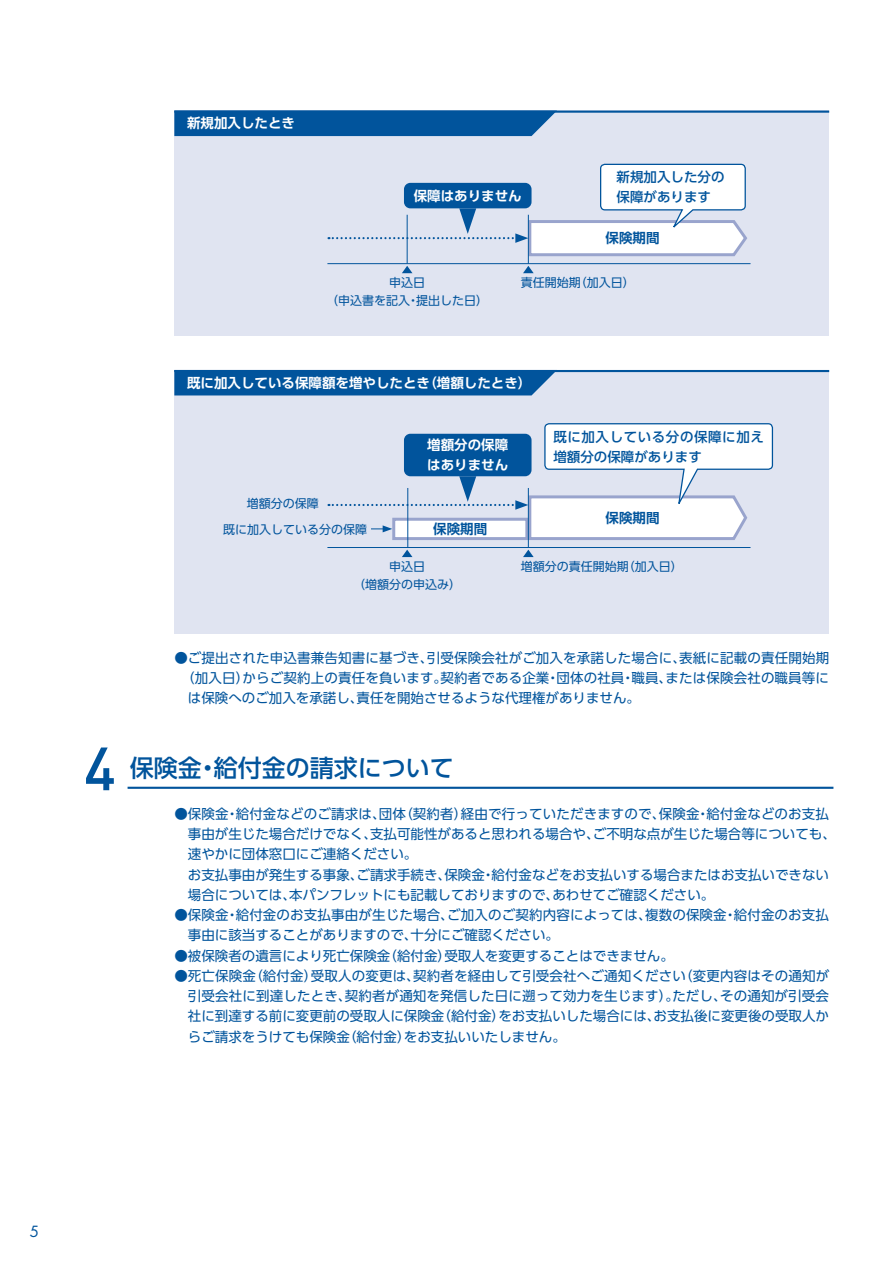
<style>
.page{position:relative;width:893px;height:1263px;background:#fff}
.page>*{position:absolute;margin:0;border:0;box-sizing:border-box;transform-origin:0 0}
.t1{font:500 60px "DIN Pro";color:#01549c}
.t2{font:500 24px "UD Shin Go Pro";color:#01549c}
.t3{font:15px "Futura Std";color:#01549c}
.t4{font:13.5px/20.2px "UD Shin Go Pro";color:#01549c}
.t5{font:700 13.5px/20.2px "UD Shin Go Pro De";color:#fff}
.t6{font:500 13.5px/20.2px "UD Shin Go Pro";letter-spacing:.04em;color:#01549c}
.t7{font:500 13.5px "UD Shin Go Pro";color:#01549c}
.t8{font:700 13.5px "UD Shin Go Pro De";color:#01549c}
.t9{font:12px/18px "UD Shin Go Pro";color:#01549c;text-align:center}
</style>
<div class="page">
<div style="left:174px;top:111px;width:655px;height:225px;background:#e0e4f1"></div>
<div style="left:174px;top:113px;width:381px;height:23px;background:#01549c"></div>
<hr style="left:174px;top:111px;width:655px;height:2px;background:#01549c">
<hr style="left:327px;top:263px;width:423px;height:1px;background:#01549c">
<svg style="left:523px;top:266px;width:11px;height:7px"></svg>
<hr style="left:407px;top:215px;width:1px;height:49px;background:#01549c">
<svg style="left:402px;top:266px;width:10px;height:7px"></svg>
<hr style="left:528px;top:215px;width:1px;height:49px;background:#01549c">
<svg style="left:328px;top:163px;width:419px;height:95px"></svg>
<div style="left:174px;top:370px;width:655px;height:264px;background:#e0e4f1"></div>
<hr style="left:174px;top:370px;width:655px;height:2px;background:#01549c">
<hr style="left:327px;top:547px;width:423px;height:1px;background:#01549c">
<svg style="left:523px;top:550px;width:11px;height:7px"></svg>
<hr style="left:528px;top:488px;width:1px;height:59px;background:#01549c">
<svg style="left:402px;top:550px;width:10px;height:7px"></svg>
<hr style="left:407px;top:488px;width:1px;height:59px;background:#01549c">
<svg style="left:328px;top:423px;width:446px;height:118px"></svg>
<div style="left:174px;top:370px;width:383px;height:25px;background:#01549c"></div>
<hr style="left:128px;top:787px;width:705px;height:2px;background:#01549c">
<p class="t5" style="left:187px;top:113px;width:109px">新規加入したとき</p>
<p class="t7" style="left:617px;top:166px;width:109px">新規加入した分の</p>
<p class="t5" style="left:414px;top:185px;width:109px">保障はありません</p>
<p class="t7" style="left:617px;top:186px;width:96px">保障があります</p>
<p class="t8" style="left:605px;top:227px;width:55px">保険期間</p>
<p class="t9" style="left:326px;top:273px;width:163px">申込日<br>（申込書を記入・提出した日）</p>
<p class="t9" style="left:521px;top:273px;width:115px">責任開始期（加入日）</p>
<p class="t5" style="left:187px;top:372px;width:346px">既に加入している保障額を増やしたとき（増額したとき）</p>
<p class="t5" style="left:427px;top:434px;width:82px">増額分の保障はありません</p>
<p class="t6" style="left:553px;top:426px;width:212px">既に加入している分の保障に加え増額分の保障があります</p>
<p class="t9" style="left:223px;top:491px;width:145px;line-height:25.2px;text-align:left;text-indent:24px">増額分の保障<br>既に加入している分の保障</p>
<p class="t8" style="left:433px;top:518px;width:55px">保険期間</p>
<p class="t9" style="left:353px;top:557px;width:109px">申込日<br>（増額分の申込み）</p>
<p class="t8" style="left:605px;top:507px;width:55px">保険期間</p>
<p class="t9" style="left:521px;top:557px;width:163px">増額分の責任開始期（加入日）</p>
<p class="t4" style="left:174px;top:647px;width:656px">●ご提出された申込書兼告知書に基づき、引受保険会社がご加入を承諾した場合に、表紙に記載の責任開始期</p>
<p class="t4" style="left:181px;top:667px;width:649px">（加入日）からご契約上の責任を負います。契約者である企業・団体の社員・職員、または保険会社の職員等に</p>
<p class="t4" style="left:188px;top:687px;width:454px">は保険へのご加入を承諾し、責任を開始させるような代理権がありません。</p>
<h1 class="t1" style="left:84px;top:720px;width:33px">4</h1>
<h2 class="t2" style="left:130px;top:748px;width:325px">保険金・給付金の請求について</h2>
<p class="t4" style="left:188px;top:803px;width:650px;text-indent:-14px">●保険金・給付金などのご請求は、団体（契約者）経由で行っていただきますので、保険金・給付金などのお支払事由が生じた場合だけでなく、支払可能性があると思われる場合や、ご不明な点が生じた場合等についても、速やかに団体窓口にご連絡ください。<br>お支払事由が発生する事象、ご請求手続き、保険金・給付金などをお支払いする場合またはお支払いできない場合については、本パンフレットにも記載しておりますので、あわせてご確認ください。</p>
<p class="t4" style="left:188px;top:904px;width:643px;text-indent:-14px">●保険金・給付金のお支払事由が生じた場合、ご加入のご契約内容によっては、複数の保険金・給付金のお支払事由に該当することがありますので、十分にご確認ください。</p>
<p class="t4" style="left:174px;top:945px;width:501px">●被保険者の遺言により死亡保険金（給付金）受取人を変更することはできません。</p>
<p class="t4" style="left:188px;top:965px;width:643px;text-align:justify;text-indent:-14px">●死亡保険金（給付金）受取人の変更は、契約者を経由して引受会社へご通知ください（変更内容はその通知が引受会社に到達したとき、契約者が通知を発信した日に遡って効力を生じます）。ただし、その通知が引受会社に到達する前に変更前の受取人に保険金（給付金）をお支払いした場合には、お支払後に変更後の受取人からご請求をうけても保険金（給付金）をお支払いいたしません。</p>
<p class="t3" style="left:30px;top:1222px;width:11px">5</p>
</div>
